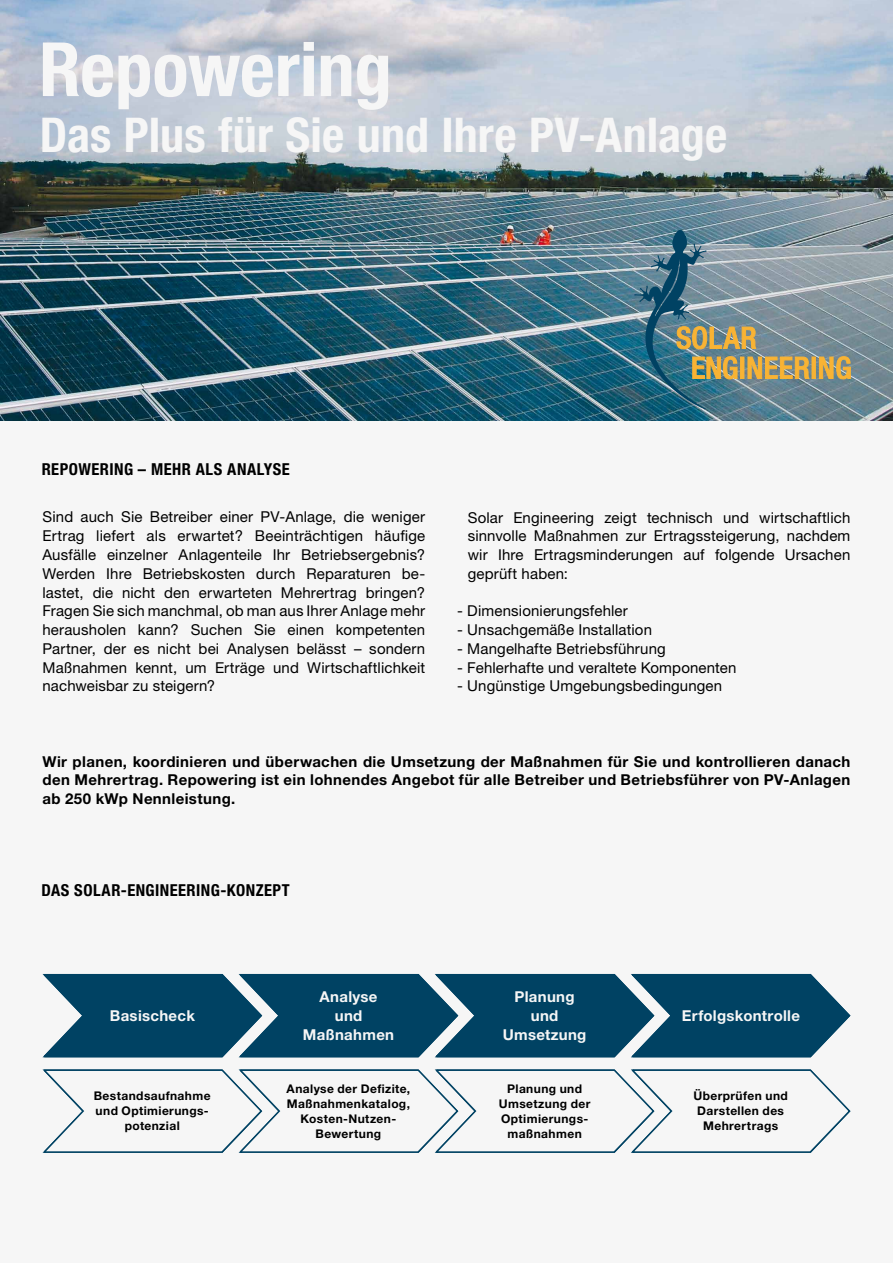
<style>
.page{position:relative;width:893px;height:1263px;background:#fff}
.page>*{position:absolute;margin:0;border:0;box-sizing:border-box;transform-origin:0 0}
.t1{font:700 condensed 75px "Helvetica Neue LT Std";color:#f6f6f6}
.t2{font:700 condensed 48px "Helvetica Neue LT Std";color:#f6f6f6}
.t3{font:700 condensed 16.5px "Helvetica Neue LT Std";letter-spacing:.025em;color:#000}
.t4{font:15px/18.8px "Helvetica Neue LT Std";letter-spacing:.01em;color:#000;text-align:justify}
.t5{font:700 15px/18.8px "Helvetica Neue LT Std";letter-spacing:.025em;color:#000;text-align:justify}
.t6{font:700 15px/18.8px "Helvetica Neue LT Std";letter-spacing:.02em;color:#f6f6f6;text-align:center}
.t7{font:700 12px/15px "Helvetica Neue LT Std";letter-spacing:.035em;color:#000;text-align:center}
</style>
<div class="page">
<img style="left:0;top:0;width:893px;height:421px">
<img style="left:634px;top:230px;width:216px;height:180px">
<svg style="left:42px;top:1069px;width:809px;height:84px"></svg>
<svg style="left:42px;top:973px;width:809px;height:85px;background:#1e5875"></svg>
<h1 class="t1" style="left:39px;top:24px;width:354px">REPOWERING</h1>
<h2 class="t2" style="left:40px;top:106px;width:689px">DAS PLUS FÜR SIE UND IHRE PV-ANLAGE</h2>
<p class="t3" style="left:42px;top:459px;width:248px">REPOWERING – MEHR ALS ANALYSE</p>
<p class="t4" style="left:43px;top:508px;width:384px">Sind auch Sie Betreiber einer PV-Anlage, die weniger Ertrag liefert als erwartet? Beeinträchtigen häufige Ausfälle einzelner Anlagenteile Ihr Betriebsergebnis?<br>Werden Ihre Betriebskosten durch Reparaturen be&shy;lastet, die nicht den erwarteten Mehrertrag bringen?<br>Fragen Sie sich manchmal, ob man aus Ihrer Anlage mehr herausholen kann? Suchen Sie einen kompetenten Partner, der es nicht bei Analysen belässt – sondern Maßnahmen kennt, um Erträge und Wirtschaftlichkeit nachweisbar zu steigern?</p>
<p class="t4" style="left:468px;top:508px;width:384px">Solar Engineering zeigt technisch und wirtschaftlich sinnvolle Maßnahmen zur Ertragssteigerung, nachdem wir Ihre Ertragsminderungen auf folgende Ursachen geprüft haben:</p>
<p class="t4" style="left:457px;top:601px;width:172px">- Dimensionierungsfehler</p>
<p class="t4" style="left:457px;top:620px;width:196px">- Unsachgemäße Installation</p>
<p class="t4" style="left:457px;top:639px;width:210px">- Mangelhafte Betriebsführung</p>
<p class="t4" style="left:457px;top:658px;width:281px">- Fehlerhafte und veraltete Komponenten</p>
<p class="t4" style="left:457px;top:676px;width:267px">- Ungünstige Umgebungsbedingungen</p>
<p class="t5" style="left:43px;top:752px;width:809px">Wir planen, koordinieren und überwachen die Umsetzung der Maßnahmen für Sie und kontrollieren danach den Mehrertrag. Repowering ist ein lohnendes Angebot für alle Betreiber und Betriebsführer von PV-Anlagen ab 250 kWp Nennleistung.</p>
<p class="t3" style="left:41px;top:880px;width:250px">DAS SOLAR-ENGINEERING-KONZEPT</p>
<p class="t6" style="left:110px;top:1006px;width:87px">Basischeck</p>
<p class="t6" style="left:303px;top:987px;width:93px">Analyse<br>und<br>Maßnahmen</p>
<p class="t6" style="left:503px;top:987px;width:85px">Planung und<br>Umsetzung</p>
<p class="t6" style="left:682px;top:1006px;width:120px">Erfolgskontrolle</p>
<p class="t7" style="left:94px;top:1088px;width:118px">Bestandsaufnahme und Optimierungs&shy;potenzial</p>
<p class="t7" style="left:287px;top:1081px;width:125px">Analyse der Defizite,<br>Maßnahmenkatalog,<br>Kosten-Nutzen-<br>Bewertung</p>
<p class="t7" style="left:499px;top:1081px;width:93px">Planung und<br>Umsetzung der<br>Optimierungs&shy;maßnahmen</p>
<p class="t7" style="left:693px;top:1088px;width:96px">Überprüfen und<br>Darstellen des<br>Mehrertrags</p>
</div>
